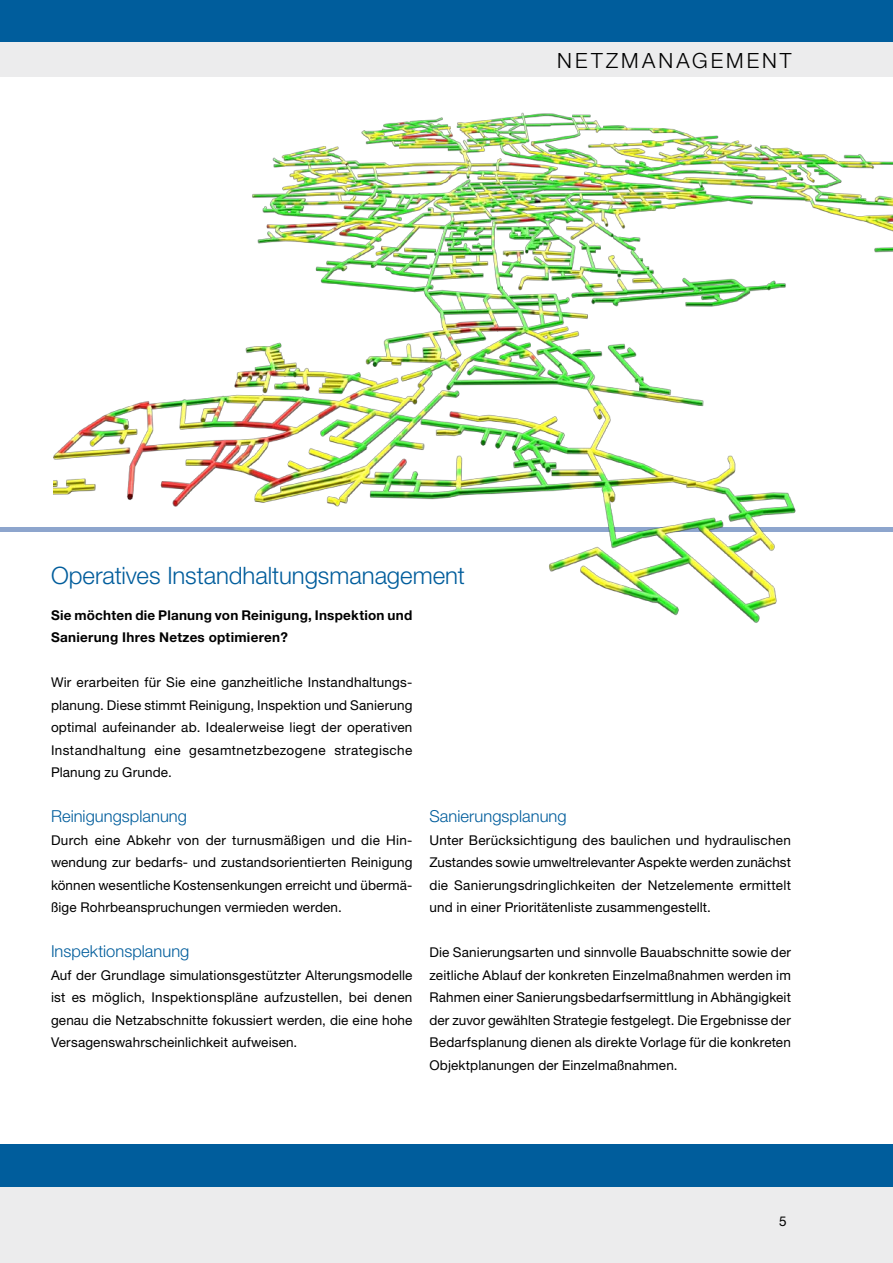
<style>
.page{position:relative;width:893px;height:1263px;background:#fff}
.page>*{position:absolute;margin:0;border:0;box-sizing:border-box;transform-origin:0 0}
.Überschrift_1{font:300 24px "Helvetica Neue";letter-spacing:-.005em;color:#005d9c}
.Hauptkategorie{font:300 21px "Helvetica Neue";letter-spacing:.15em;color:#000}
.Überschrift_2{font:300 16.5px "Helvetica Neue";color:#005d9c}
.t1{font:13.5px/22.5px "Helvetica Neue";letter-spacing:.01em;color:#000;text-align:justify}
.Standard_Headline{font:700 13.5px/22.5px "Helvetica Neue";letter-spacing:.02em;color:#000}
</style>
<div class="page">
<hr style="left:0;top:527px;width:893px;height:4px;background:#8da5cd">
<div style="left:0;top:0;width:893px;height:43px;background:#005d9c"></div>
<div style="left:0;top:1186px;width:893px;height:77px;background:#ececed"></div>
<div style="left:0;top:1144px;width:893px;height:42px;background:#005d9c"></div>
<div style="left:0;top:43px;width:893px;height:34px;background:#ececed"></div>
<img style="left:54px;top:112px;width:839px;height:511px">
<img style="left:0;top:531px;width:18px;height:1px">
<p class="Hauptkategorie" style="left:557px;top:47px;width:236px">NETZMANAGEMENT</p>
<p class="Überschrift_1" style="left:51px;top:561px;width:415px">Operatives Instandhaltungsmanagement</p>
<p class="Standard_Headline" style="left:51px;top:603px;width:363px">Sie möchten die Planung von Reinigung, Inspektion und<br>Sanierung Ihres Netzes optimieren?</p>
<p class="t1" style="left:51px;top:671px;width:363px">Wir erarbeiten für Sie eine ganzheitliche Instandhaltungs&shy;planung. Diese stimmt Reinigung, Inspektion und Sanierung optimal aufeinander ab. Idealerweise liegt der operativen Instandhaltung eine gesamtnetzbezogene strategische Planung zu Grunde.</p>
<p class="Überschrift_2" style="left:51px;top:806px;width:137px">Reinigungsplanung</p>
<p class="t1" style="left:51px;top:828px;width:363px">Durch eine Abkehr von der turnusmäßigen und die Hin&shy;wendung zur bedarfs- und zustandsorientierten Reinigung können wesentliche Kostensenkungen erreicht und übermä&shy;ßige Rohrbeanspruchungen vermieden werden.</p>
<p class="Überschrift_2" style="left:51px;top:941px;width:140px">Inspektionsplanung</p>
<p class="t1" style="left:51px;top:963px;width:363px">Auf der Grundlage simulationsgestützter Alterungsmodelle ist es möglich, Inspektionspläne aufzustellen, bei denen genau die Netzabschnitte fokussiert werden, die eine hohe Versagenswahrscheinlichkeit aufweisen.</p>
<p class="Überschrift_2" style="left:429px;top:806px;width:139px">Sanierungsplanung</p>
<p class="t1" style="left:429px;top:828px;width:363px">Unter Berücksichtigung des baulichen und hydraulischen Zustandes sowie umweltrelevanter Aspekte werden zunächst die Sanierungsdringlichkeiten der Netzelemente ermittelt und in einer Prioritätenliste zusammengestellt.</p>
<p class="t1" style="left:429px;top:941px;width:363px">Die Sanierungsarten und sinnvolle Bauabschnitte sowie der zeitliche Ablauf der konkreten Einzelmaßnahmen werden im Rahmen einer Sanierungsbedarfsermittlung in Abhängigkeit der zuvor gewählten Strategie festgelegt. Die Ergebnisse der Bedarfsplanung dienen als direkte Vorlage für die konkreten Objektplanungen der Einzelmaßnahmen.</p>
<p class="t1" style="left:779px;top:1209px;width:9px">5</p>
</div>
